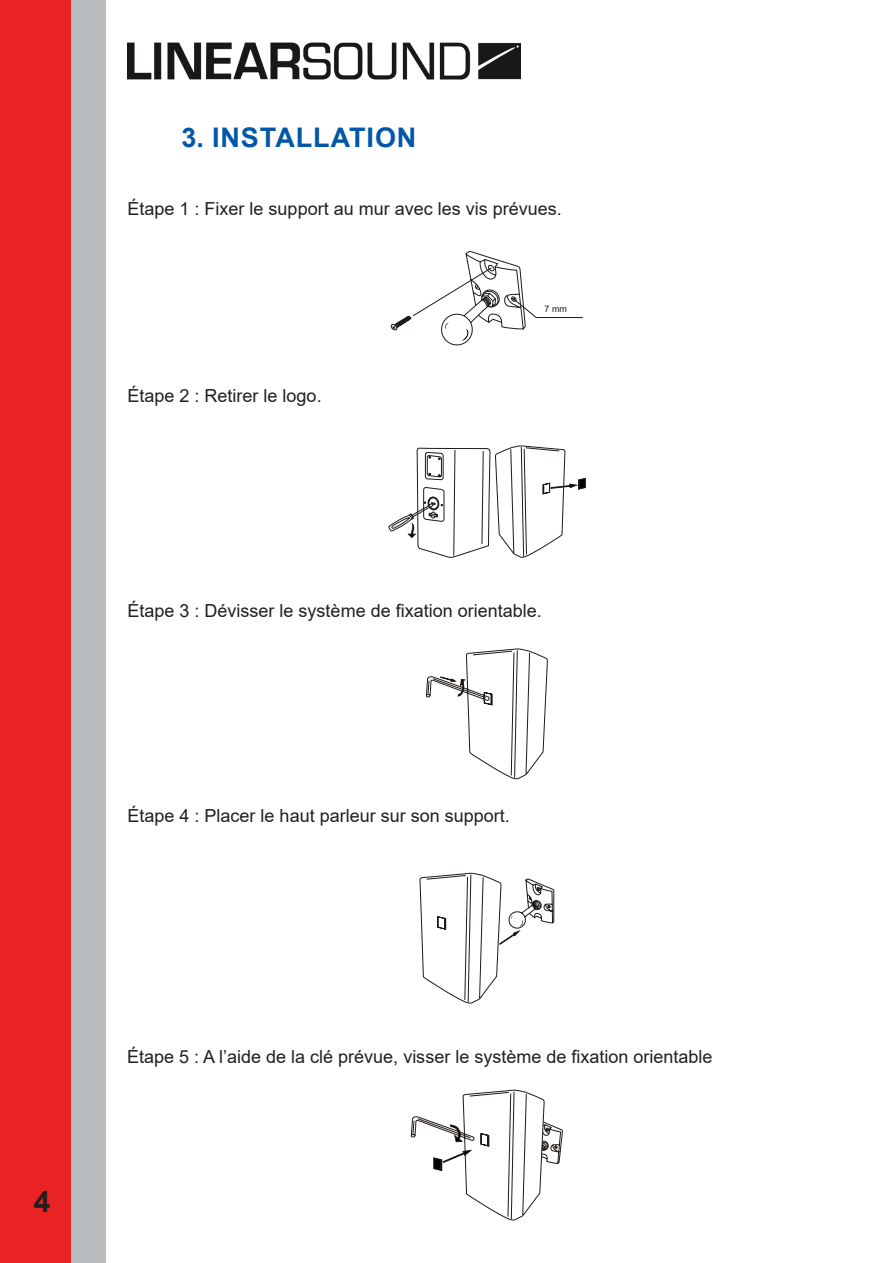
<style>
.page{position:relative;width:893px;height:1263px;background:#fff}
.page>*{position:absolute;margin:0;border:0;box-sizing:border-box;transform-origin:0 0}
.t1{font:700 30px "Arial";color:#231f20}
.ST_01{font:700 27px "Arial";letter-spacing:.035em;color:#0157a8}
.t2{font:18px "Arial";color:#231f20}
.t3{font:9px "Arial";color:#231f20}
</style>
<div class="page">
<div style="left:0;top:0;width:73px;height:1263px;background:#e92323"></div>
<div style="left:72px;top:0;width:34px;height:1263px;background:#babdc0"></div>
<img style="left:128px;top:42px;width:393px;height:38px">
<svg style="left:388px;top:445px;width:197px;height:113px"></svg>
<svg style="left:390px;top:251px;width:193px;height:95px"></svg>
<svg style="left:425px;top:648px;width:123px;height:131px"></svg>
<svg style="left:419px;top:872px;width:136px;height:132px"></svg>
<svg style="left:410px;top:1089px;width:153px;height:131px"></svg>
<p class="ST_01" style="left:182px;top:119px;width:236px">3. INSTALLATION</p>
<p class="t2" style="left:128px;top:196px;width:436px">Étape 1 : Fixer le support au mur avec les vis prévues.</p>
<p class="t2" style="left:128px;top:383px;width:196px">Étape 2 : Retirer le logo.</p>
<p class="t3" style="left:545px;top:303px;width:24px">7 mm</p>
<p class="t2" style="left:128px;top:598px;width:416px">Étape 3 : Dévisser le système de fixation orientable.</p>
<p class="t2" style="left:128px;top:803px;width:384px">Étape 4 : Placer le haut parleur sur son support.</p>
<h1 class="t1" style="left:34px;top:1180px;width:18px">4</h1>
<p class="t2" style="left:127px;top:1045px;width:587px">Étape 5 : A l’aide de la clé prévue, visser le système de fixation orientable</p>
</div>
